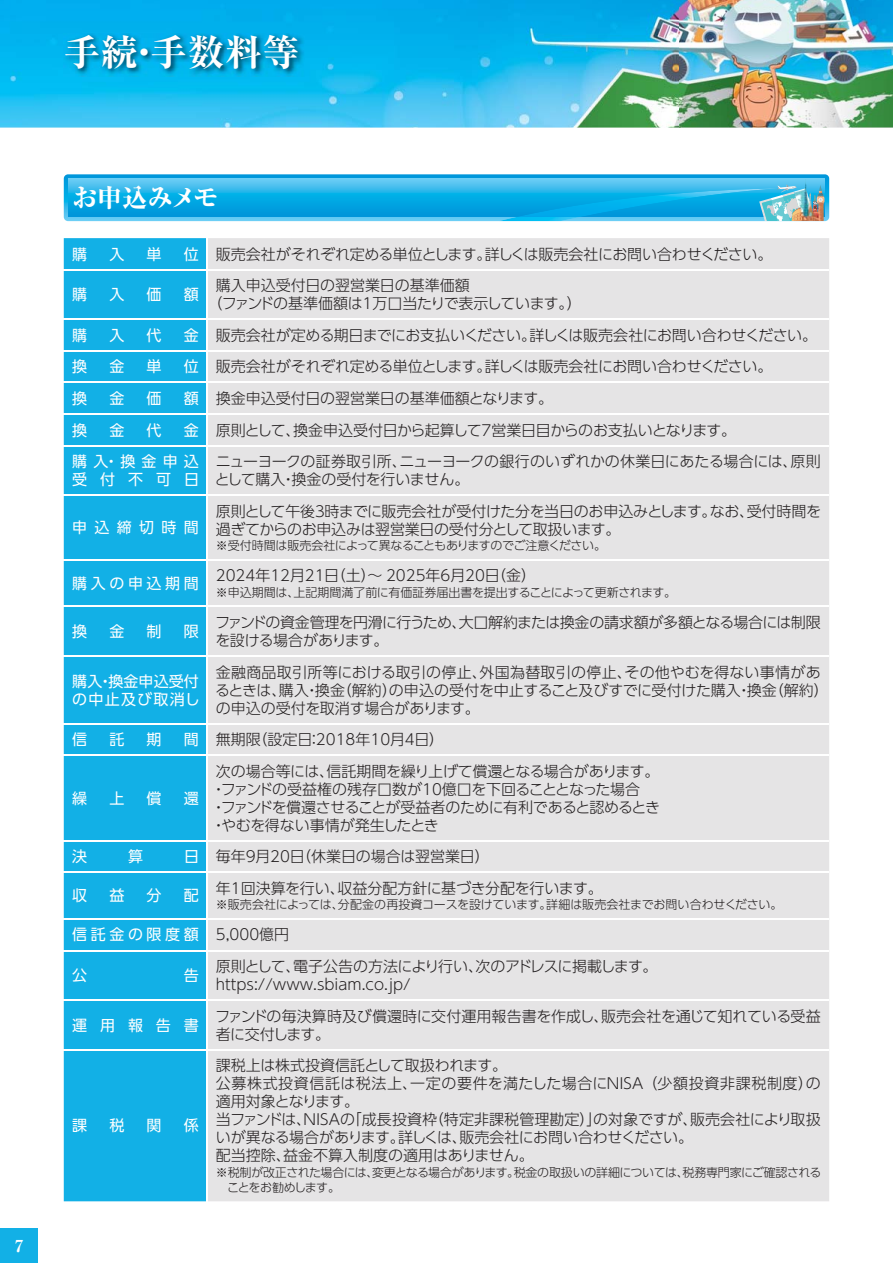
<style>
.page{position:relative;width:893px;height:1263px;background:#fff}
.page>*{position:absolute;margin:0;border:0;box-sizing:border-box;transform-origin:0 0}
.t1{font:36.75px "Ryumin Pro Ex Bold 90 pv RKSJ H";letter-spacing:.015em;color:#fff}
.t2{font:25.5px "Ryumin Pro Heavy 90 pv RKSJ H";letter-spacing:-.04em;color:#fff}
.t3{font:16.5px "Ryumin Pro Ex Bold 90 pv RKSJ H";color:#fff}
.t4{font:15px/18px "UD Shin Go Pro Light 90 pv RKSJ H";letter-spacing:-.015em;color:#231f20}
.t5{font:15px "UD Shin Go Pro Regular 90 pv RKSJ H";letter-spacing:.24em;color:#fff}
.t6{font:15px/18px "UD Shin Go Pro Light 90 pv RKSJ H";letter-spacing:-.04em;color:#231f20}
.t7{font:15px/18px "UD Shin Go Pro Regular 90 pv RKSJ H";letter-spacing:.005em;color:#fff}
.t8{font:15px/18px "UD Shin Go Pro Regular 90 pv RKSJ H";letter-spacing:.63em;color:#fff}
.t9{font:12px/15px "UD Shin Go Pro Light 90 pv RKSJ H";letter-spacing:-.02em;color:#231f20}
.s1{font-family:"UD Shin Go Pro Regular 90 pv RKSJ H";color:#fff}
.s2{font-family:"UD Shin Go Pro Light 90 pv RKSJ H";color:#231f20}
</style>
<div class="page">
<svg style="left:64px;top:174px;width:765px;height:47px;background:#3eb6e9"></svg>
<svg style="left:68px;top:179px;width:691px;height:38px;background:#21b0e7"></svg>
<img style="left:499px;top:217px;width:82px;height:4px">
<img style="left:517px;top:188px;width:242px;height:29px">
<svg style="left:759px;top:179px;width:66px;height:43px;background:#71cae3"></svg>
<div style="left:64px;top:238px;width:142px;height:963px;background:#12b0e6"></div>
<div style="left:208px;top:238px;width:621px;height:963px;background:#e5e4e5"></div>
<hr style="left:64px;top:269px;width:765px;height:1px;background:#fff">
<hr style="left:64px;top:319px;width:765px;height:1px;background:#fff">
<hr style="left:64px;top:350px;width:765px;height:1px;background:#fff">
<hr style="left:64px;top:382px;width:765px;height:1px;background:#fff">
<hr style="left:64px;top:413px;width:765px;height:2px;background:#fff">
<hr style="left:64px;top:445px;width:765px;height:1px;background:#fff">
<hr style="left:64px;top:495px;width:765px;height:1px;background:#fff">
<hr style="left:64px;top:559px;width:765px;height:1px;background:#fff">
<hr style="left:64px;top:606px;width:765px;height:1px;background:#fff">
<hr style="left:64px;top:655px;width:765px;height:1px;background:#fff">
<hr style="left:64px;top:723px;width:765px;height:1px;background:#fff">
<hr style="left:64px;top:755px;width:765px;height:1px;background:#fff">
<hr style="left:64px;top:840px;width:765px;height:1px;background:#fff">
<hr style="left:64px;top:872px;width:765px;height:1px;background:#fff">
<hr style="left:64px;top:918px;width:765px;height:1px;background:#fff">
<hr style="left:64px;top:950px;width:765px;height:1px;background:#fff">
<hr style="left:64px;top:999px;width:765px;height:2px;background:#fff">
<hr style="left:64px;top:1049px;width:765px;height:1px;background:#fff">
<div style="left:0;top:1228px;width:38px;height:34px;background:#12b0e6"></div>
<img style="left:0;top:0;width:893px;height:128px">
<img style="left:64px;top:34px;width:240px;height:42px">
<img style="left:794px;top:183px;width:30px;height:38px">
<h1 class="t1" style="left:64px;top:39px;width:237px">手続・手数料等</h1>
<p class="t3" style="left:15px;top:1239px;width:10px">7</p>
<h2 class="t2" style="left:72px;top:188px;width:148px">お申込みメモ</h2>
<p class="t5" style="left:72px;top:248px;width:16px">購</p>
<p class="t5" style="left:109px;top:248px;width:16px">入</p>
<p class="t5" style="left:147px;top:248px;width:16px">単</p>
<p class="t4" style="left:184px;top:247px;width:590px"><span class="s1">位</span> 販売会社がそれぞれ定める単位とします。詳しくは販売会社にお問い合わせください。</p>
<p class="t5" style="left:72px;top:289px;width:16px">購</p>
<p class="t5" style="left:109px;top:289px;width:16px">入</p>
<p class="t5" style="left:147px;top:289px;width:16px">価</p>
<p class="t5" style="left:184px;top:289px;width:16px">額</p>
<p class="t4" style="left:208px;top:279px;width:376px;text-indent:8px">購入申込受付日の翌営業日の基準価額<br>（ファンドの基準価額は1万口当たりで表示しています。）</p>
<p class="t5" style="left:72px;top:329px;width:16px">購</p>
<p class="t5" style="left:109px;top:329px;width:16px">入</p>
<p class="t5" style="left:147px;top:329px;width:16px">代</p>
<p class="t4" style="left:184px;top:328px;width:635px"><span class="s1">金</span> 販売会社が定める期日までにお支払いください。詳しくは販売会社にお問い合わせください。</p>
<p class="t5" style="left:72px;top:361px;width:16px">換</p>
<p class="t5" style="left:109px;top:361px;width:16px">金</p>
<p class="t5" style="left:147px;top:361px;width:16px">単</p>
<p class="t4" style="left:184px;top:360px;width:590px"><span class="s1">位</span> 販売会社がそれぞれ定める単位とします。詳しくは販売会社にお問い合わせください。</p>
<p class="t5" style="left:72px;top:393px;width:16px">換</p>
<p class="t5" style="left:109px;top:393px;width:16px">金</p>
<p class="t5" style="left:147px;top:393px;width:16px">価</p>
<p class="t4" style="left:184px;top:391px;width:371px"><span class="s1">額</span> 換金申込受付日の翌営業日の基準価額となります。</p>
<p class="t5" style="left:72px;top:424px;width:16px">換</p>
<p class="t5" style="left:109px;top:424px;width:16px">金</p>
<p class="t5" style="left:147px;top:424px;width:16px">代</p>
<p class="t4" style="left:184px;top:423px;width:554px"><span class="s1">金</span> 原則として、換金申込受付日から起算して7営業日目からのお支払いとなります。</p>
<p class="t8" style="left:72px;top:454px;width:128px">購入・換金申込受付不可日</p>
<p class="t4" style="left:215px;top:454px;width:607px">ニューヨークの証券取引所、ニューヨークの銀行のいずれかの休業日にあたる場合には、原則として購入・換金の受付を行いません。</p>
<p class="t5" style="left:72px;top:522px;width:128px">申込締切時間</p>
<p class="t4" style="left:216px;top:504px;width:607px">原則として午後３時までに販売会社が受付けた分を当日のお申込みとします。なお、受付時間を過ぎてからのお申込みは翌営業日の受付分として取扱います。</p>
<p class="t9" style="left:216px;top:540px;width:392px">※受付時間は販売会社によって異なることもありますのでご注意ください。</p>
<p class="t5" style="left:72px;top:577px;width:128px">購入の申込期間</p>
<p class="t4" style="left:216px;top:569px;width:322px">2024年12月21日（土）～ 2025年6月20日（金）</p>
<p class="t9" style="left:216px;top:586px;width:462px">※申込期間は、上記期間満了前に有価証券届出書を提出することによって更新されます。</p>
<p class="t5" style="left:72px;top:626px;width:16px">換</p>
<p class="t5" style="left:109px;top:626px;width:16px">金</p>
<p class="t5" style="left:147px;top:626px;width:16px">制</p>
<p class="t5" style="left:184px;top:626px;width:16px">限</p>
<p class="t6" style="left:215px;top:615px;width:607px">ファンドの資金管理を円滑に行うため、大口解約または換金の請求額が多額となる場合には制限を設ける場合があります。</p>
<p class="t7" style="left:72px;top:674px;width:129px">購入・換金申込受付の中止及び取消し</p>
<p class="t4" style="left:215px;top:665px;width:615px">金融商品取引所等における取引の停止、外国為替取引の停止、その他やむを得ない事情があるときは、購入・換金（解約）の申込の受付を中止すること及びすでに受付けた購入・換金（解約）の申込の受付を取消す場合があります。</p>
<p class="t5" style="left:72px;top:734px;width:16px">信</p>
<p class="t5" style="left:109px;top:734px;width:16px">託</p>
<p class="t5" style="left:147px;top:734px;width:16px">期</p>
<p class="t4" style="left:184px;top:732px;width:262px"><span class="s1">間</span> 無期限（設定日：2018年10月4日）</p>
<p class="t5" style="left:72px;top:792px;width:16px">繰</p>
<p class="t5" style="left:109px;top:792px;width:16px">上</p>
<p class="t5" style="left:147px;top:792px;width:16px">償</p>
<p class="t5" style="left:184px;top:792px;width:16px">還</p>
<p class="t4" style="left:211px;top:764px;width:450px;text-indent:5px">次の場合等には、信託期間を繰り上げて償還となる場合があります。・ファンドの受益権の残存口数が10億口を下回ることとなった場合<br>・ファンドを償還させることが受益者のために有利であると認めるとき・やむを得ない事情が発生したとき</p>
<p class="t5" style="left:72px;top:851px;width:16px">決</p>
<p class="t5" style="left:128px;top:851px;width:16px">算</p>
<p class="t4" style="left:184px;top:850px;width:307px"><span class="s1">日</span> 毎年9月20日（休業日の場合は翌営業日）</p>
<p class="t5" style="left:72px;top:890px;width:16px">収</p>
<p class="t5" style="left:109px;top:890px;width:16px">益</p>
<p class="t5" style="left:147px;top:890px;width:16px">分</p>
<p class="t5" style="left:184px;top:890px;width:16px">配</p>
<p class="t4" style="left:216px;top:881px;width:388px">年1回決算を行い、収益分配方針に基づき分配を行います。</p>
<p class="t9" style="left:216px;top:899px;width:568px">※ 販売会社によっては、分配金の再投資コースを設けています。詳細は販売会社までお問い合わせください。</p>
<p class="t5" style="left:72px;top:929px;width:218px">信託金の限度額 <span class="s2">5,000億円</span></p>
<p class="t5" style="left:72px;top:970px;width:16px">公</p>
<p class="t5" style="left:184px;top:970px;width:17px">告</p>
<p class="t4" style="left:216px;top:959px;width:443px">原則として、電子公告の方法により行い、次のアドレスに掲載します。https://www.sbiam.co.jp/</p>
<p class="t5" style="left:72px;top:1019px;width:128px">運用報告書</p>
<p class="t4" style="left:215px;top:1009px;width:607px">ファンドの毎決算時及び償還時に交付運用報告書を作成し、販売会社を通じて知れている受益者に交付します。</p>
<p class="t5" style="left:72px;top:1120px;width:16px">課</p>
<p class="t5" style="left:109px;top:1120px;width:16px">税</p>
<p class="t5" style="left:147px;top:1120px;width:16px">関</p>
<p class="t5" style="left:184px;top:1120px;width:16px">係</p>
<p class="t4" style="left:216px;top:1058px;width:606px">課税上は株式投資信託として取扱われます。<br>公募株式投資信託は税法上、一定の要件を満たした場合にNISA（少額投資非課税制度）の適用対象となります。<br>当ファンドは、NISAの「成長投資枠（特定非課税管理勘定）」の対象ですが、販売会社により取扱いが異なる場合があります。詳しくは、販売会社にお問い合わせください。<br>配当控除、益金不算入制度の適用はありません。</p>
<p class="t9" style="left:227px;top:1166px;width:596px;text-indent:-11px">※ 税制が改正された場合には、変更となる場合があります。税金の取扱いの詳細については、税務専門家にご確認されることをお勧めします。</p>
</div>
